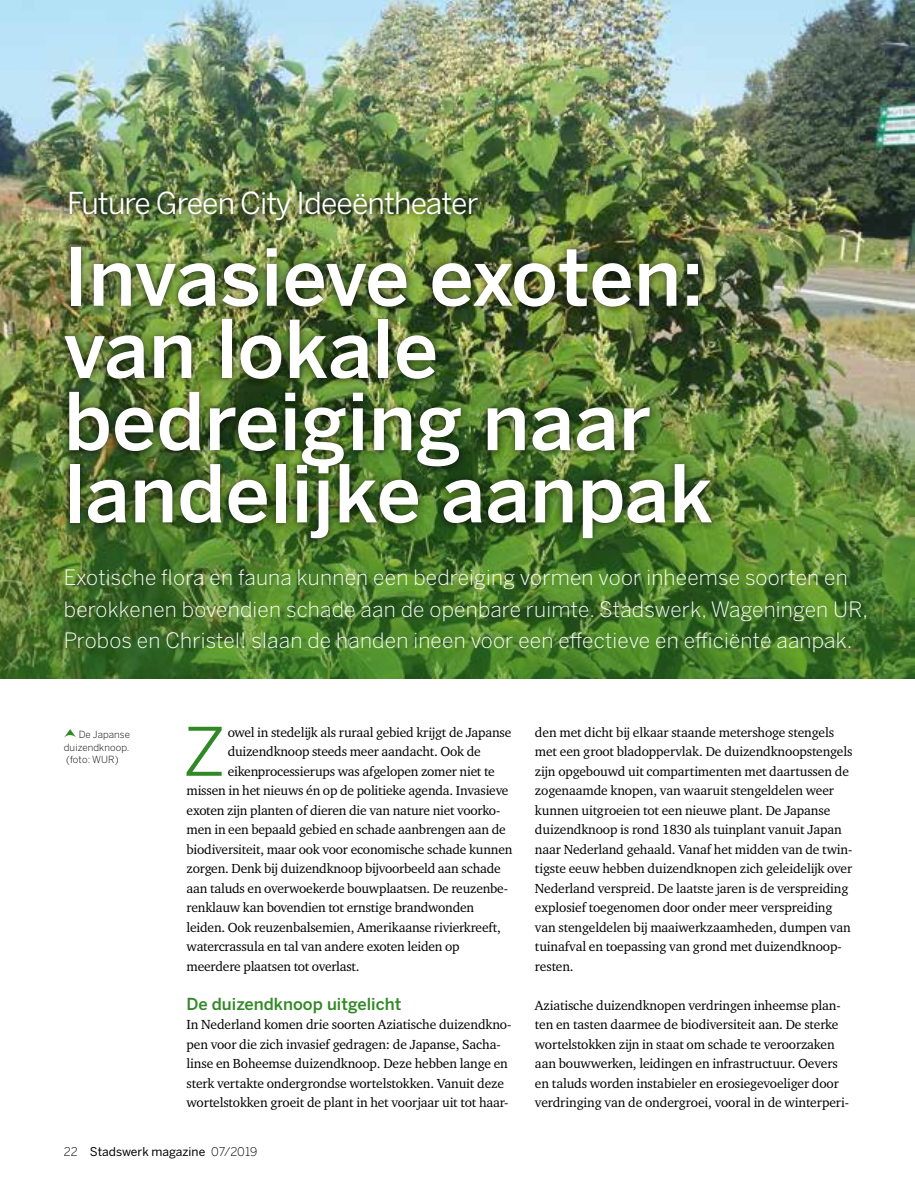
<style>
.page{position:relative;width:915px;height:1191px;background:#fff}
.page>*{position:absolute;margin:0;border:0;box-sizing:border-box;transform-origin:0 0}
.t1{font:500 78.75px/72.2px "Benton Sans";color:#fff}
.t2{font:66.15px "Benton Sans";color:#318925}
.t3{font:30px "Benton Sans";letter-spacing:-.03em;color:#fff}
.t4{font:300 21px/31.5px "Benton Sans";letter-spacing:.01em;color:#fff}
.t5{font:500 16.5px "Benton Sans";color:#318925}
.t6{font:13.5px/19.5px "Charter ITC Std";letter-spacing:-.01em;color:#000}
.t7{font:12px "Benton Sans";color:#000}
.t8{font:300 9.75px/12.8px "Benton Sans";letter-spacing:.01em;color:#000;text-align:justify}
.s1{font-weight:300}
</style>
<div class="page">
<img style="left:0;top:0;width:914px;height:93px">
<img style="left:0;top:93px;width:914px;height:585px">
<div style="left:56px;top:238px;width:663px;height:309px;background:#000;opacity:.75"></div>
<div style="left:62px;top:184px;width:423px;height:44px;background:#000;opacity:.75"></div>
<svg style="left:64px;top:729px;width:12px;height:9px"></svg>
<h3 class="t3" style="left:67px;top:185px;width:413px">Future Green City Ideeëntheater</h3>
<h1 class="t1" style="left:64px;top:242px;width:651px">Invasieve exoten: van lokale bedreiging naar landelijke aanpak</h1>
<p class="t4" style="left:64px;top:562px;width:805px">Exotische flora en fauna kunnen een bedreiging vormen voor inheemse soorten en berokkenen bovendien schade aan de openbare ruimte. Stadswerk, Wageningen UR,<br>Probos en Christel! slaan de handen ineen voor een effectieve en efficiënte aanpak.</p>
<p class="t8" style="left:64px;top:728px;width:68px;text-indent:15px">De Japanse duizendknoop. (foto: WUR)</p>
<h2 class="t2" style="left:184px;top:712px;width:43px">Z</h2>
<p class="t6" style="left:227px;top:722px;width:285px">owel in stedelijk als ruraal gebied krijgt de Japanse</p>
<p class="t6" style="left:227px;top:741px;width:254px">duizendknoop steeds meer aandacht. Ook de</p>
<p class="t6" style="left:227px;top:761px;width:268px">eikenprocessierups was afgelopen zomer niet te</p>
<p class="t6" style="left:186px;top:780px;width:323px">missen in het nieuws én op de politieke agenda. Invasieve</p>
<p class="t6" style="left:186px;top:800px;width:315px">exoten zijn planten of dieren die van nature niet voorko-</p>
<p class="t6" style="left:186px;top:819px;width:320px">men in een bepaald gebied en schade aanbrengen aan de</p>
<p class="t6" style="left:186px;top:839px;width:327px">biodiversiteit, maar ook voor economische schade kunnen</p>
<p class="t6" style="left:186px;top:858px;width:315px">zorgen. Denk bij duizendknoop bijvoorbeeld aan schade</p>
<p class="t6" style="left:186px;top:878px;width:323px">aan taluds en overwoekerde bouwplaatsen. De reuzenbe-</p>
<p class="t6" style="left:186px;top:897px;width:289px">renklauw kan bovendien tot ernstige brandwonden</p>
<p class="t6" style="left:186px;top:917px;width:316px">leiden. Ook reuzenbalsemien, Amerikaanse rivierkreeft,</p>
<p class="t6" style="left:186px;top:936px;width:274px">watercrassula en tal van andere exoten leiden op</p>
<p class="t6" style="left:186px;top:956px;width:174px">meerdere plaatsen tot overlast.</p>
<p class="t5" style="left:186px;top:993px;width:216px">De duizendknoop uitgelicht</p>
<p class="t6" style="left:186px;top:1014px;width:326px">In Nederland komen drie soorten Aziatische duizendkno&shy;pen voor die zich invasief gedragen: de Japanse, Sacha&shy;linse en Boheemse duizendknoop. Deze hebben lange en sterk vertakte ondergrondse wortelstokken. Vanuit deze wortelstokken groeit de plant in het voorjaar uit tot haar-</p>
<p class="t7" style="left:64px;top:1144px;width:195px"><span class="s1">22</span> Stadswerk magazine <span class="s1">07/2019</span></p>
<p class="t6" style="left:535px;top:722px;width:319px">den met dicht bij elkaar staande metershoge stengels met een groot bladoppervlak. De duizendknoopstengels zijn opgebouwd uit compartimenten met daartussen de zogenaamde knopen, van waaruit stengeldelen weer kunnen uitgroeien tot een nieuwe plant. De Japanse duizendknoop is rond 1830 als tuinplant vanuit Japan naar Nederland gehaald. Vanaf het midden van de twin&shy;tigste eeuw hebben duizendknopen zich geleidelijk over Nederland verspreid. De laatste jaren is de verspreiding explosief toegenomen door onder meer verspreiding van stengeldelen bij maaiwerkzaamheden, dumpen van tuinafval en toepassing van grond met duizendknoop&shy;resten.</p>
<p class="t6" style="left:535px;top:995px;width:315px">Aziatische duizendknopen verdringen inheemse plan&shy;ten en tasten daarmee de biodiversiteit aan. De sterke wortelstokken zijn in staat om schade te veroorzaken aan bouwwerken, leidingen en infrastructuur. Oevers en taluds worden instabieler en erosiegevoeliger door verdringing van de ondergroei, vooral in de winterperi-</p>
</div>
